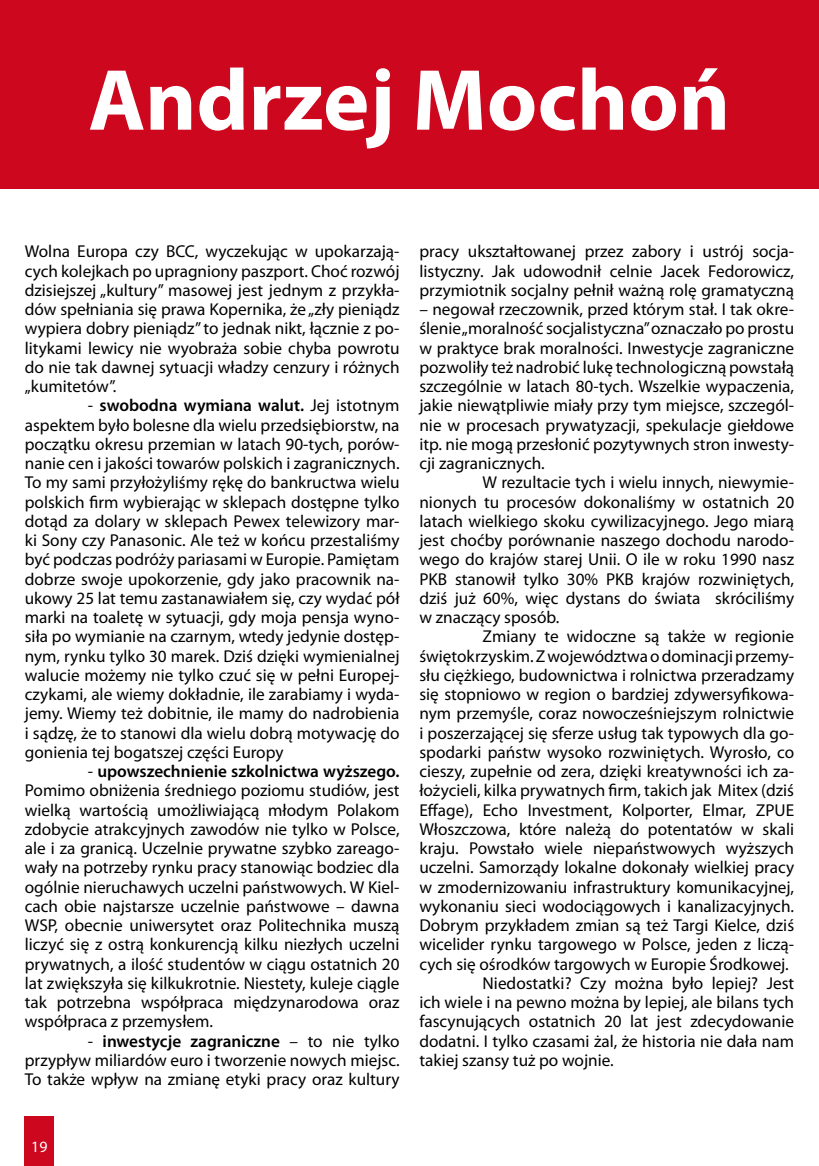
<style>
.page{position:relative;width:819px;height:1166px;background:#fff}
.page>*{position:absolute;margin:0;border:0;box-sizing:border-box;transform-origin:0 0}
.t1{font:700 87.5px "Myriad Pro";color:#fff}
.t2{font:17.15px/19.2px "Myriad Pro";color:#000;text-align:justify}
.t3{font:15.75px "Myriad Pro";color:#fff}
.s1{font-weight:600}
</style>
<div class="page">
<div style="left:0;top:0;width:819px;height:189px;background:#cc071e"></div>
<div style="left:25px;top:1116px;width:29px;height:50px;background:#cc071e"></div>
<h1 class="t1" style="left:88px;top:43px;width:643px">Andrzej Mochoń</h1>
<p class="t2" style="left:25px;top:242px;width:376px">Wolna Europa czy BCC, wyczekując w upokarzają&shy;cych kolejkach po upragniony paszport. Choć rozwój dzisiejszej „kultury” masowej jest jednym z przykła&shy;dów spełniania się prawa Kopernika, że „zły pieniądz wypiera dobry pieniądz” to jednak nikt, łącznie z po&shy;litykami lewicy nie wyobraża sobie chyba powrotu do nie tak dawnej sytuacji władzy cenzury i różnych „kumitetów”.</p>
<p class="t2" style="left:25px;top:396px;width:376px;text-indent:63px">- <span class="s1">swobodna wymiana walut.</span> Jej istotnym aspektem było bolesne dla wielu przedsiębiorstw, na początku okresu przemian w latach 90-tych, porów&shy;nanie cen i jakości towarów polskich i zagranicznych.<br>To my sami przyłożyliśmy rękę do bankructwa wielu polskich firm wybierając w sklepach dostępne tylko dotąd za dolary w sklepach Pewex telewizory mar&shy;ki Sony czy Panasonic. Ale też w końcu przestaliśmy być podczas podróży pariasami w Europie. Pamiętam dobrze swoje upokorzenie, gdy jako pracownik na&shy;ukowy 25 lat temu zastanawiałem się, czy wydać pół marki na toaletę w sytuacji, gdy moja pensja wyno&shy;siła po wymianie na czarnym, wtedy jedynie dostęp&shy;nym, rynku tylko 30 marek. Dziś dzięki wymienialnej walucie możemy nie tylko czuć się w pełni Europej&shy;czykami, ale wiemy dokładnie, ile zarabiamy i wyda&shy;jemy. Wiemy też dobitnie, ile mamy do nadrobienia i sądzę, że to stanowi dla wielu dobrą motywację do gonienia tej bogatszej części Europy</p>
<p class="t2" style="left:25px;top:761px;width:376px;text-indent:63px">- <span class="s1">upowszechnienie szkolnictwa wyższego.<br></span>Pomimo obniżenia średniego poziomu studiów, jest wielką wartością umożliwiającą młodym Polakom zdobycie atrakcyjnych zawodów nie tylko w Polsce, ale i za granicą. Uczelnie prywatne szybko zareago&shy;wały na potrzeby rynku pracy stanowiąc bodziec dla ogólnie nieruchawych uczelni państwowych. W Kiel&shy;cach obie najstarsze uczelnie państwowe – dawna WSP, obecnie uniwersytet oraz Politechnika muszą liczyć się z ostrą konkurencją kilku niezłych uczelni prywatnych, a ilość studentów w ciągu ostatnich 20 lat zwiększyła się kilkukrotnie. Niestety, kuleje ciągle tak potrzebna współpraca międzynarodowa oraz współpraca z przemysłem.</p>
<p class="t2" style="left:25px;top:1031px;width:376px;text-indent:63px">- <span class="s1">inwestycje zagraniczne</span> – to nie tylko przypływ miliardów euro i tworzenie nowych miejsc.<br>To także wpływ na zmianę etyki pracy oraz kultury</p>
<p class="t2" style="left:419px;top:242px;width:376px">pracy ukształtowanej przez zabory i ustrój socja&shy;listyczny. Jak udowodnił celnie Jacek Fedorowicz, przymiotnik socjalny pełnił ważną rolę gramatyczną</p>
<p class="t2" style="left:419px;top:299px;width:376px">– negował rzeczownik, przed którym stał. I tak okre&shy;ślenie „moralność socjalistyczna” oznaczało po prostu w praktyce brak moralności. Inwestycje zagraniczne pozwoliły też nadrobić lukę technologiczną powstałą szczególnie w latach 80-tych. Wszelkie wypaczenia, jakie niewątpliwie miały przy tym miejsce, szczegól&shy;nie w procesach prywatyzacji, spekulacje giełdowe itp. nie mogą przesłonić pozytywnych stron inwesty&shy;cji zagranicznych.</p>
<p class="t2" style="left:419px;top:473px;width:376px;text-indent:63px">W rezultacie tych i wielu innych, niewymie&shy;nionych tu procesów dokonaliśmy w ostatnich 20 latach wielkiego skoku cywilizacyjnego. Jego miarą jest choćby porównanie naszego dochodu narodo&shy;wego do krajów starej Unii. O ile w roku 1990 nasz PKB stanowił tylko 30% PKB krajów rozwiniętych, dziś już 60%, więc dystans do świata skróciliśmy w znaczący sposób.</p>
<p class="t2" style="left:482px;top:627px;width:313px">Zmiany te widoczne są także w regionie</p>
<p class="t2" style="left:419px;top:646px;width:376px">świętokrzyskim. Z województwa o dominacji przemy-</p>
<p class="t2" style="left:419px;top:665px;width:376px">słu ciężkiego, budownictwa i rolnictwa przeradzamy</p>
<p class="t2" style="left:419px;top:684px;width:376px">się stopniowo w region o bardziej zdywersyfikowa-</p>
<p class="t2" style="left:419px;top:704px;width:376px">nym przemyśle, coraz nowocześniejszym rolnictwie</p>
<p class="t2" style="left:419px;top:723px;width:376px">i poszerzającej się sferze usług tak typowych dla go-</p>
<p class="t2" style="left:419px;top:742px;width:376px">spodarki państw wysoko rozwiniętych. Wyrosło, co</p>
<p class="t2" style="left:419px;top:761px;width:376px">cieszy, zupełnie od zera, dzięki kreatywności ich za-</p>
<p class="t2" style="left:419px;top:781px;width:376px">łożycieli, kilka prywatnych firm, takich jak Mitex (dziś</p>
<p class="t2" style="left:419px;top:800px;width:376px">Effage), Echo Investment, Kolporter, Elmar, ZPUE</p>
<p class="t2" style="left:419px;top:819px;width:376px">Włoszczowa, które należą do potentatów w skali</p>
<p class="t2" style="left:419px;top:838px;width:376px">kraju. Powstało wiele niepaństwowych wyższych</p>
<p class="t2" style="left:419px;top:858px;width:376px">uczelni. Samorządy lokalne dokonały wielkiej pracy</p>
<p class="t2" style="left:419px;top:877px;width:376px">w zmodernizowaniu infrastruktury komunikacyjnej,</p>
<p class="t2" style="left:419px;top:896px;width:376px">wykonaniu sieci wodociągowych i kanalizacyjnych.</p>
<p class="t2" style="left:419px;top:915px;width:376px">Dobrym przykładem zmian są też Targi Kielce, dziś</p>
<p class="t2" style="left:419px;top:935px;width:376px">wicelider rynku targowego w Polsce, jeden z liczą-</p>
<p class="t2" style="left:419px;top:954px;width:371px">cych się ośrodków targowych w Europie Środkowej.</p>
<p class="t2" style="left:482px;top:973px;width:313px">Niedostatki? Czy można było lepiej? Jest</p>
<p class="t2" style="left:419px;top:992px;width:376px">ich wiele i na pewno można by lepiej, ale bilans tych</p>
<p class="t2" style="left:419px;top:1012px;width:376px">fascynujących ostatnich 20 lat jest zdecydowanie</p>
<p class="t2" style="left:419px;top:1031px;width:376px">dodatni. I tylko czasami żal, że historia nie dała nam</p>
<p class="t2" style="left:419px;top:1050px;width:196px">takiej szansy tuż po wojnie.</p>
<p class="t3" style="left:31px;top:1137px;width:18px">19</p>
</div>
